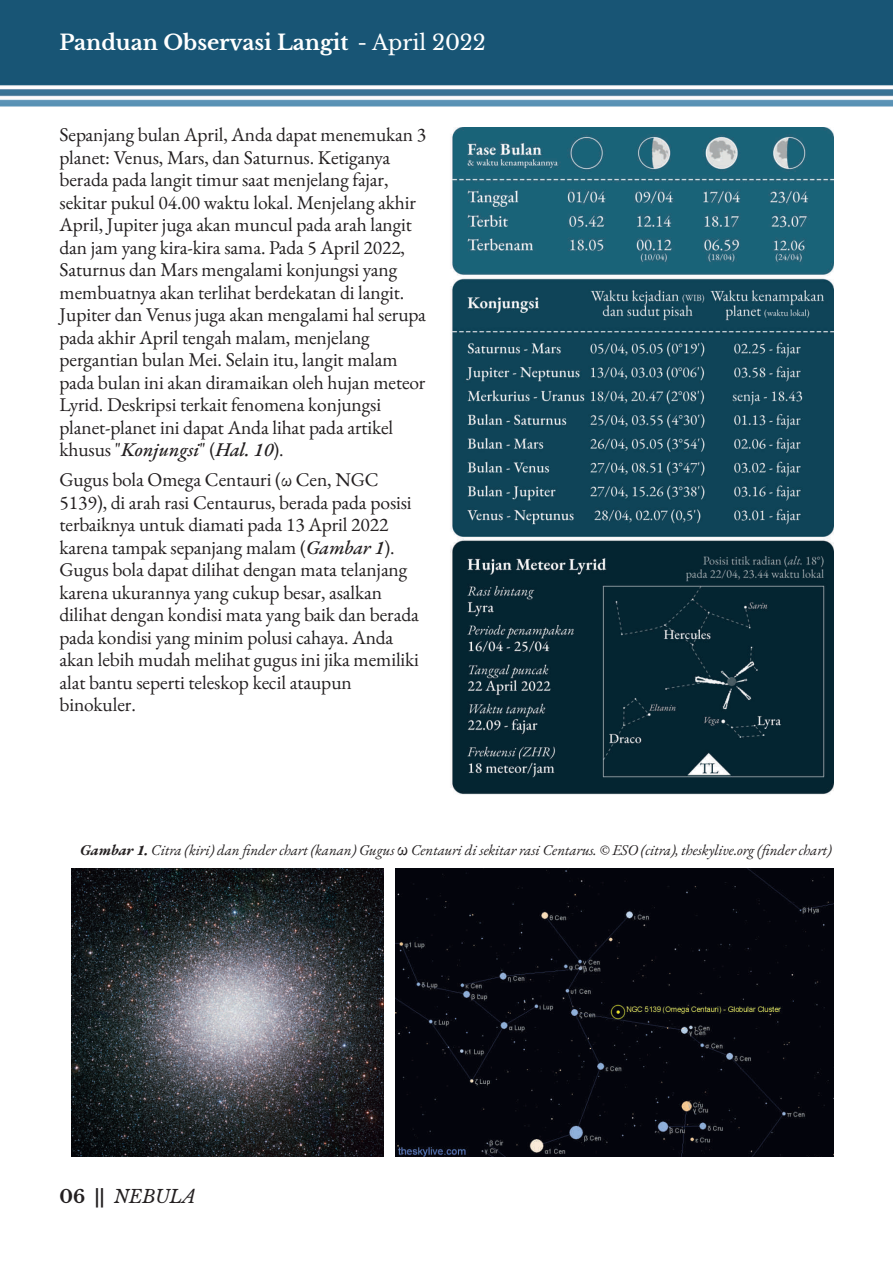
<style>
.page{position:relative;width:893px;height:1263px;background:#fff}
.page>*{position:absolute;margin:0;border:0;box-sizing:border-box;transform-origin:0 0}
.t1{font:700 21px "Libre Baskerville";letter-spacing:-.005em;color:#fff}
.t2{font:19.5px/22.5px "EB Garamond";letter-spacing:-.005em;color:#231f20}
.t3{font:italic 18px "Libre Baskerville";letter-spacing:-.005em;color:#231f20}
.t4{font:italic 15px "EB Garamond";letter-spacing:-.005em;color:#231f20}
.s1{font-weight:400}
.s2{font-weight:500;font-style:italic}
.s3{font-weight:700}
.s4{font-style:normal;font-size:19.5px}
.s5{font-weight:700;font-style:normal}
</style>
<div class="page">
<img style="left:0;top:0;width:893px;height:1157px">
<img style="left:60px;top:128px;width:773px;height:1029px">
<div style="left:395px;top:868px;width:438px;height:289px;background:#03040c"></div>
<img style="left:72px;top:869px;width:312px;height:288px">
<p class="t1" style="left:60px;top:29px;width:428px">Panduan Observasi Langit <span class="s1">- April 2022</span></p>
<p class="t2" style="left:60px;top:123px;width:368px">Sepanjang bulan April, Anda dapat menemukan 3 planet: Venus, Mars, dan Saturnus. Ketiganya berada pada langit timur saat menjelang fajar, sekitar pukul 04.00 waktu lokal. Menjelang akhir April, Jupiter juga akan muncul pada arah langit dan jam yang kira-kira sama. Pada 5 April 2022, Saturnus dan Mars mengalami konjungsi yang membuatnya akan terlihat berdekatan di langit.<br>Jupiter dan Venus juga akan mengalami hal serupa pada akhir April tengah malam, menjelang pergantian bulan Mei. Selain itu, langit malam pada bulan ini akan diramaikan oleh hujan meteor Lyrid. Deskripsi terkait fenomena konjungsi planet-planet ini dapat Anda lihat pada artikel khusus "<span class="s2">Konjungsi</span>" (<span class="s2">Hal. 10</span>).</p>
<p class="t2" style="left:60px;top:468px;width:361px">Gugus bola Omega Centauri (ω Cen, NGC 5139), di arah rasi Centaurus, berada pada posisi terbaiknya untuk diamati pada 13 April 2022 karena tampak sepanjang malam (<span class="s2">Gambar 1</span>).<br>Gugus bola dapat dilihat dengan mata telanjang karena ukurannya yang cukup besar, asalkan dilihat dengan kondisi mata yang baik dan berada pada kondisi yang minim polusi cahaya. Anda akan lebih mudah melihat gugus ini jika memiliki alat bantu seperti teleskop kecil ataupun binokuler.</p>
<p class="t4" style="left:80px;top:840px;width:753px"><span class="s3">Gambar 1.</span> Citra (kiri) dan finder chart (kanan) Gugus <span class="s4">ω</span> Centauri di sekitar rasi Centarus. © ESO (citra), theskylive.org (finder chart)</p>
<p class="t3" style="left:60px;top:1185px;width:138px"><span class="s5">06 ||</span> NEBULA</p>
</div>
